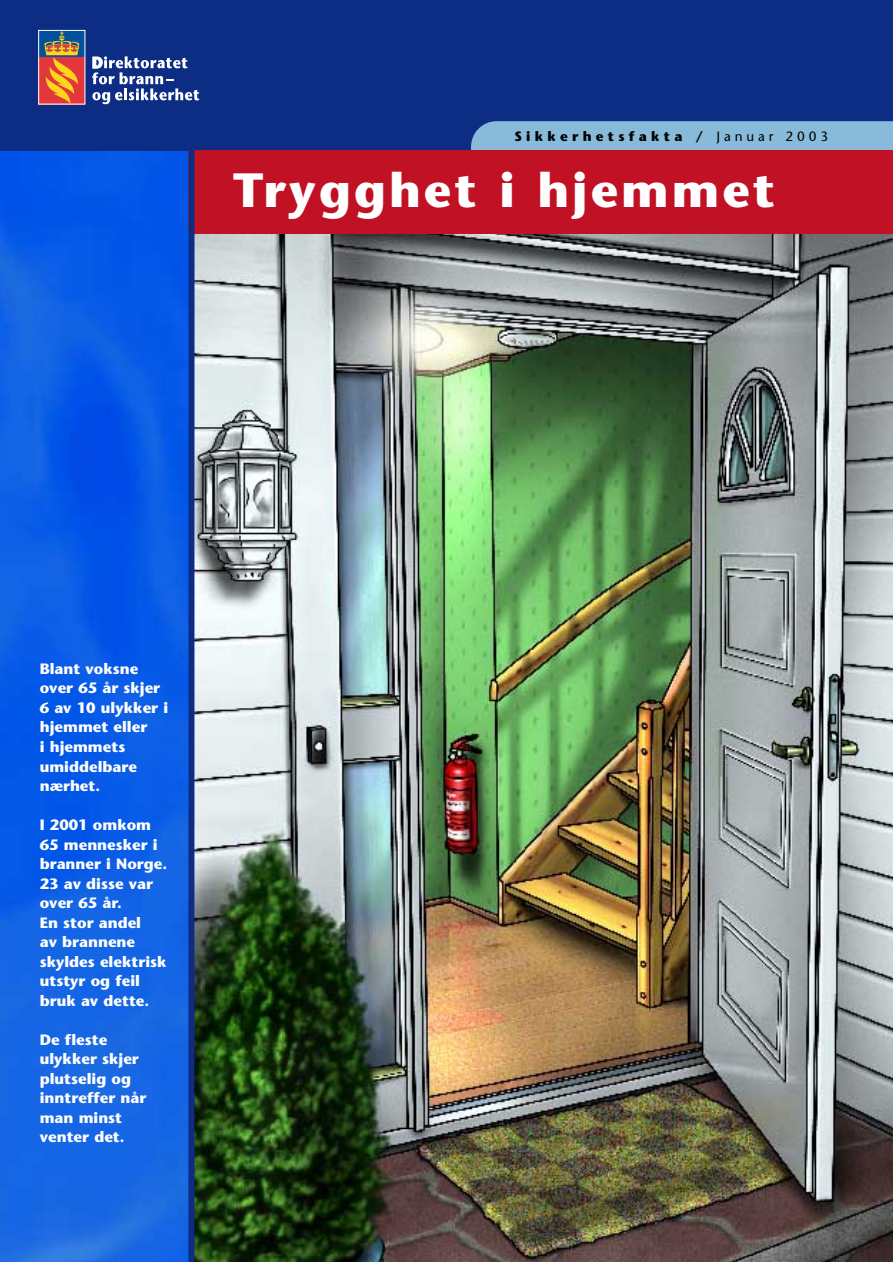
<style>
.page{position:relative;width:893px;height:1262px;background:#fff}
.page>*{position:absolute;margin:0;border:0;box-sizing:border-box;transform-origin:0 0}
.t1{font:700 48px "Stone Sans";letter-spacing:.065em;color:#fff}
.t2{font:700 15px/19.5px "Stone Sans";color:#fff}
.t3{font:700 13.5px "Stone Sans";letter-spacing:.315em;color:#000}
.s1{font-weight:400}
</style>
<div class="page">
<img style="left:194px;top:234px;width:698px;height:1027px">
<img style="left:0;top:151px;width:188px;height:1110px">
<div style="left:0;top:0;width:892px;height:151px;background:#0c2d83"></div>
<div style="left:38px;top:31px;width:47px;height:26px;background:#01529b"></div>
<svg style="left:92px;top:56px;width:107px;height:48px"></svg>
<div style="left:38px;top:57px;width:47px;height:47px;background:#e1373d"></div>
<svg style="left:44px;top:32px;width:35px;height:70px"></svg>
<svg style="left:471px;top:121px;width:421px;height:30px;background:#87b2d1"></svg>
<div style="left:38px;top:30px;width:47px;height:74px;border:1px solid #fff"></div>
<div style="left:189px;top:151px;width:703px;height:83px;background:#c11225"></div>
<div style="left:188px;top:110px;width:6px;height:1151px;background:#0c2d83"></div>
<p class="t3" style="left:514px;top:131px;width:315px">Sikkerhetsfakta / <span class="s1">Januar 2003</span></p>
<h1 class="t1" style="left:233px;top:171px;width:543px">Trygghet i hjemmet</h1>
<p class="t2" style="left:40px;top:660px;width:130px">Blant voksne over 65 år skjer<br>6 av 10 ulykker i hjemmet eller<br>i hjemmets umiddelbare nærhet.</p>
<p class="t2" style="left:40px;top:816px;width:129px">I 2001 omkom<br>65 mennesker i branner i Norge.<br>23 av disse var over 65 år.<br>En stor andel<br>av brannene skyldes elektrisk utstyr og feil bruk av dette.</p>
<p class="t2" style="left:40px;top:1031px;width:108px">De fleste ulykker skjer plutselig og inntreffer når man minst venter det.</p>
</div>
